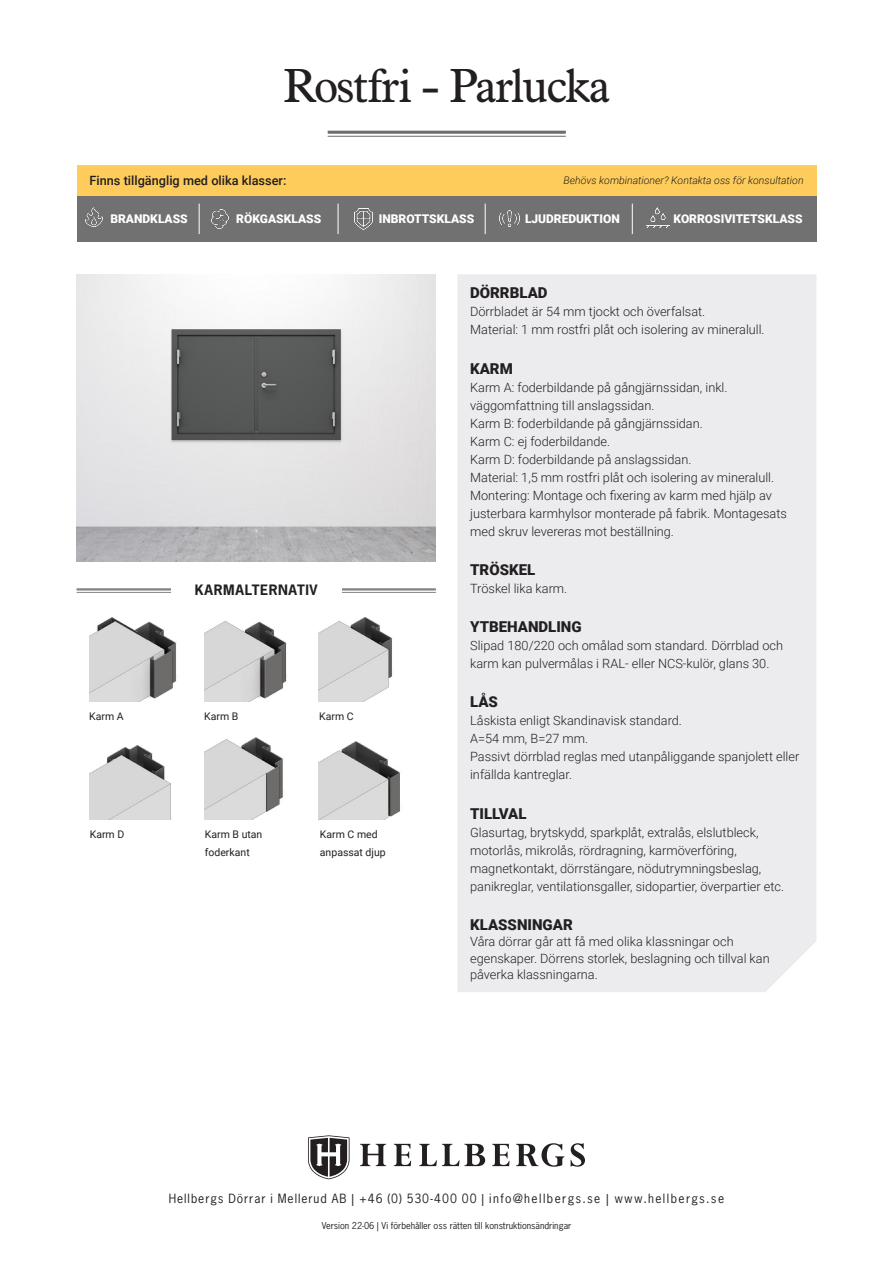
<style>
.page{position:relative;width:893px;height:1263px;background:#fff}
.page>*{position:absolute;margin:0;border:0;box-sizing:border-box;transform-origin:0 0}
.Undertext{font:46.8px "News Plantin MT Pro";letter-spacing:-.025em;color:#231f20}
.Brödtext{font:900 15px "Roboto";color:#231f20}
.t1{font:700 13.5px "News Gothic Std";letter-spacing:.045em;color:#231f20}
.Brödtext-2{font:300 12.75px/18px "Roboto";color:#231f20}
.Brödtext-3{font:500 12.75px "Roboto";color:#231f20}
.t2{font:12px "News Gothic Std";letter-spacing:.085em;color:#231f20}
.Brödtext-4{font:900 12px "Roboto";color:#fff}
.Finstilt{font:10.5px "Roboto";color:#231f20}
.Brödtext-5{font:italic 300 10.5px "Roboto";color:#231f20}
.t3{font:9px "News Gothic Std";color:#231f20}
</style>
<div class="page">
<svg style="left:308px;top:1135px;width:42px;height:44px"></svg>
<svg style="left:492px;top:1144px;width:17px;height:22px"></svg>
<svg style="left:571px;top:1143px;width:14px;height:24px"></svg>
<svg style="left:419px;top:1144px;width:66px;height:22px"></svg>
<svg style="left:394px;top:1144px;width:17px;height:22px"></svg>
<svg style="left:360px;top:1144px;width:26px;height:22px"></svg>
<svg style="left:516px;top:1143px;width:48px;height:24px"></svg>
<hr style="left:328px;top:131px;width:238px;height:3px;background:#6c6d70">
<hr style="left:328px;top:136px;width:238px;height:1px;background:#6c6d70">
<img style="left:77px;top:274px;width:359px;height:288px">
<div style="left:77px;top:166px;width:739px;height:30px;background:#fecc5b"></div>
<div style="left:77px;top:196px;width:739px;height:46px;background:#717171"></div>
<hr style="left:199px;top:204px;width:1px;height:30px;background:#fff">
<img style="left:86px;top:208px;width:16px;height:19px">
<img style="left:212px;top:209px;width:16px;height:19px">
<img style="left:354px;top:209px;width:18px;height:20px">
<img style="left:499px;top:211px;width:21px;height:16px">
<img style="left:646px;top:207px;width:23px;height:21px">
<hr style="left:485px;top:204px;width:1px;height:30px;background:#fff">
<hr style="left:632px;top:204px;width:1px;height:30px;background:#fff">
<hr style="left:338px;top:204px;width:1px;height:30px;background:#fff">
<img style="left:89px;top:617px;width:88px;height:84px">
<hr style="left:77px;top:588px;width:359px;height:2px;background:#808285">
<hr style="left:77px;top:592px;width:359px;height:1px;background:#808285">
<div style="left:171px;top:582px;width:170px;height:17px;background:#fff"></div>
<img style="left:204px;top:621px;width:83px;height:80px">
<img style="left:318px;top:617px;width:75px;height:84px">
<img style="left:90px;top:745px;width:81px;height:74px">
<img style="left:205px;top:737px;width:78px;height:82px">
<img style="left:319px;top:741px;width:82px;height:78px">
<div style="left:457px;top:274px;width:359px;height:718px;background:#ececee"></div>
<p class="Undertext" style="left:284px;top:56px;width:328px">Rostfri - Parlucka</p>
<p class="Brödtext-3" style="left:89px;top:172px;width:199px">Finns tillgänglig med olika klasser:</p>
<p class="Brödtext-5" style="left:564px;top:173px;width:242px">Behövs kombinationer? Kontakta oss för konsultation</p>
<p class="Brödtext-4" style="left:110px;top:210px;width:79px">BRANDKLASS</p>
<p class="Brödtext-4" style="left:236px;top:210px;width:86px">RÖKGASKLASS</p>
<p class="Brödtext-4" style="left:379px;top:210px;width:97px">INBROTTSKLASS</p>
<p class="Brödtext-4" style="left:525px;top:211px;width:96px">LJUDREDUKTION</p>
<p class="Brödtext-4" style="left:673px;top:210px;width:131px">KORROSIVITETSKLASS</p>
<p class="t1" style="left:195px;top:581px;width:125px">KARMALTERNATIV</p>
<p class="Finstilt" style="left:89px;top:709px;width:36px">Karm A</p>
<p class="Finstilt" style="left:204px;top:709px;width:36px">Karm B</p>
<p class="Finstilt" style="left:319px;top:709px;width:36px">Karm C</p>
<p class="Finstilt" style="left:90px;top:827px;width:36px">Karm D</p>
<p class="Finstilt" style="left:205px;top:827px;width:59px">Karm B utan</p>
<p class="Finstilt" style="left:205px;top:845px;width:46px">foderkant</p>
<p class="Finstilt" style="left:320px;top:827px;width:59px">Karm C med</p>
<p class="Finstilt" style="left:320px;top:845px;width:67px">anpassat djup</p>
<p class="Brödtext" style="left:470px;top:282px;width:79px">DÖRRBLAD</p>
<p class="Brödtext-2" style="left:470px;top:302px;width:237px">Dörrbladet är 54 mm tjockt och överfalsat.</p>
<p class="Brödtext-2" style="left:470px;top:320px;width:296px">Material: 1 mm rostfri plåt och isolering av mineralull.</p>
<p class="Brödtext" style="left:470px;top:358px;width:44px">KARM</p>
<p class="Brödtext-2" style="left:470px;top:378px;width:259px">Karm A: foderbildande på gångjärnssidan, inkl. väggomfattning till anslagssidan.</p>
<p class="Brödtext-2" style="left:470px;top:414px;width:234px">Karm B: foderbildande på gångjärnssidan.</p>
<p class="Brödtext-2" style="left:470px;top:432px;width:141px">Karm C: ej foderbildande.</p>
<p class="Brödtext-2" style="left:470px;top:450px;width:223px">Karm D: foderbildande på anslagssidan.</p>
<p class="Brödtext-2" style="left:470px;top:468px;width:306px">Material: 1,5 mm rostfri plåt och isolering av mineralull.</p>
<p class="Brödtext-2" style="left:470px;top:486px;width:318px">Montering: Montage och fixering av karm med hjälp av justerbara karmhylsor monterade på fabrik. Montagesats med skruv levereras mot beställning.</p>
<p class="Brödtext" style="left:470px;top:559px;width:67px">TRÖSKEL</p>
<p class="Brödtext-2" style="left:470px;top:579px;width:99px">Tröskel lika karm.</p>
<p class="Brödtext" style="left:470px;top:616px;width:113px">YTBEHANDLING</p>
<p class="Brödtext-2" style="left:470px;top:636px;width:314px">Slipad 180/220 och omålad som standard. Dörrblad och karm kan pulvermålas i RAL- eller NCS-kulör, glans 30.</p>
<p class="Brödtext" style="left:470px;top:691px;width:29px">LÅS</p>
<p class="Brödtext-2" style="left:470px;top:711px;width:213px">Låskista enligt Skandinavisk standard.</p>
<p class="Brödtext-2" style="left:470px;top:729px;width:120px">A=54 mm, B=27 mm.</p>
<p class="Brödtext-2" style="left:470px;top:747px;width:331px">Passivt dörrblad reglas med utanpåliggande spanjolett eller infällda kantreglar.</p>
<p class="Brödtext" style="left:470px;top:803px;width:58px">TILLVAL</p>
<p class="Brödtext-2" style="left:470px;top:823px;width:316px">Glasurtag, brytskydd, sparkplåt, extralås, elslutbleck, motorlås, mikrolås, rördragning, karmöverföring, magnetkontakt, dörrstängare, nödutrymningsbeslag, panikreglar, ventilationsgaller, sidopartier, överpartier etc.</p>
<p class="Brödtext" style="left:470px;top:914px;width:104px">KLASSNINGAR</p>
<p class="Brödtext-2" style="left:470px;top:933px;width:301px;line-height:16.5px">Våra dörrar går att få med olika klassningar och egenskaper. Dörrens storlek, beslagning och tillval kan påverka klassningarna.</p>
<p class="t2" style="left:169px;top:1191px;width:557px">Hellbergs Dörrar i Mellerud AB | +46 (0) 530-400 00 | info@hellbergs.se | www.hellbergs.se</p>
<p class="t3" style="left:322px;top:1219px;width:251px">Version 22-06 | Vi förbehåller oss rätten till konstruktionsändringar</p>
</div>
